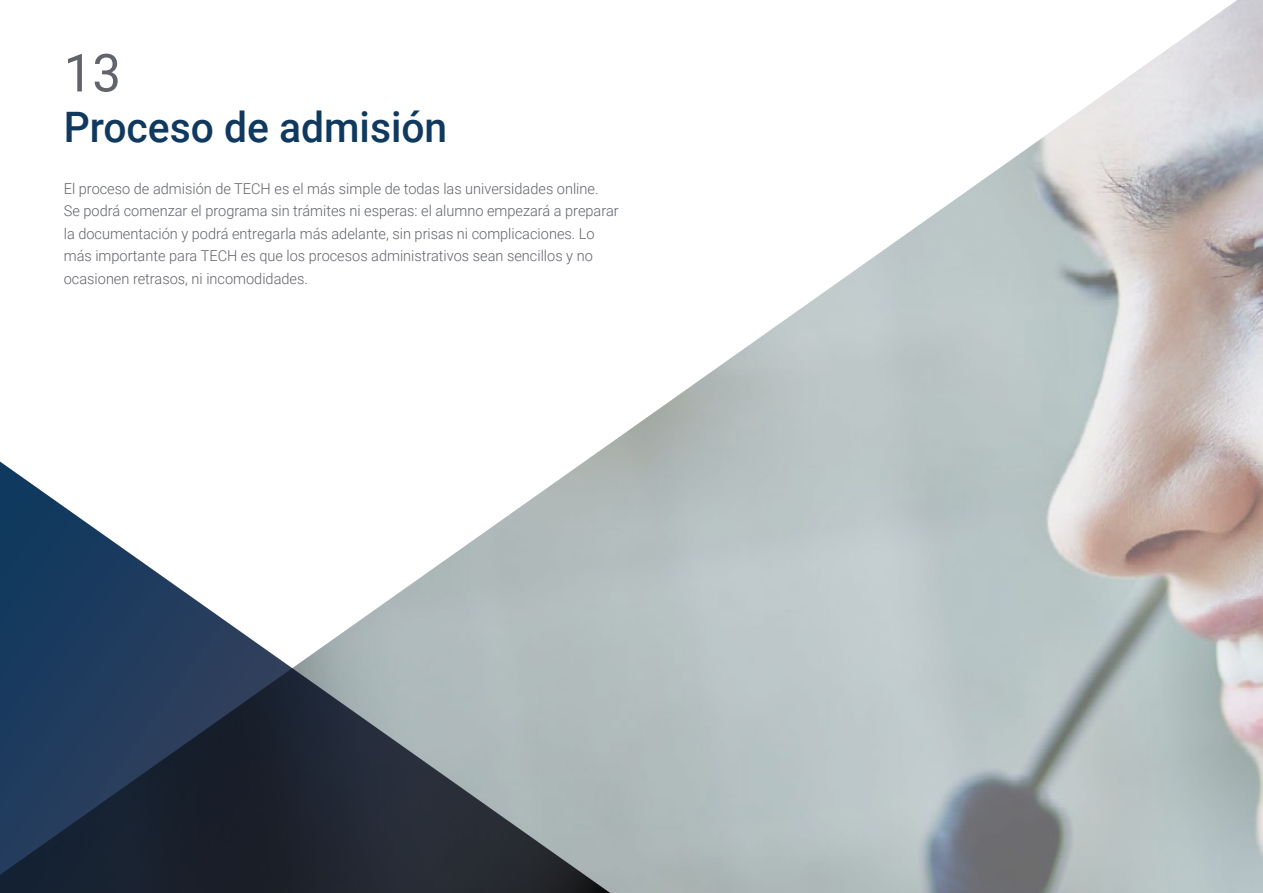
<style>
.page{position:relative;width:1263px;height:893px;background:#fff}
.page>*{position:absolute;margin:0;border:0;box-sizing:border-box;transform-origin:0 0}
.t1{font:52.5px "Roboto";color:#61646a}
.t2{font:500 42px "Roboto";color:#0f395f}
.t3{font:300 15px/22.5px "Roboto";color:#61646a}
</style>
<div class="page">
<img style="left:607px;top:0;width:656px;height:893px">
<svg style="left:0;top:446px;width:640px;height:447px"></svg>
<h1 class="t1" style="left:64px;top:36px;width:59px">13</h1>
<h2 class="t2" style="left:64px;top:98px;width:385px">Proceso de admisión</h2>
<p class="t3" style="left:64px;top:177px;width:556px">El proceso de admisión de TECH es el más simple de todas las universidades online.<br>Se podrá comenzar el programa sin trámites ni esperas: el alumno empezará a preparar la documentación y podrá entregarla más adelante, sin prisas ni complicaciones. Lo más importante para TECH es que los procesos administrativos sean sencillos y no ocasionen retrasos, ni incomodidades.</p>
</div>
